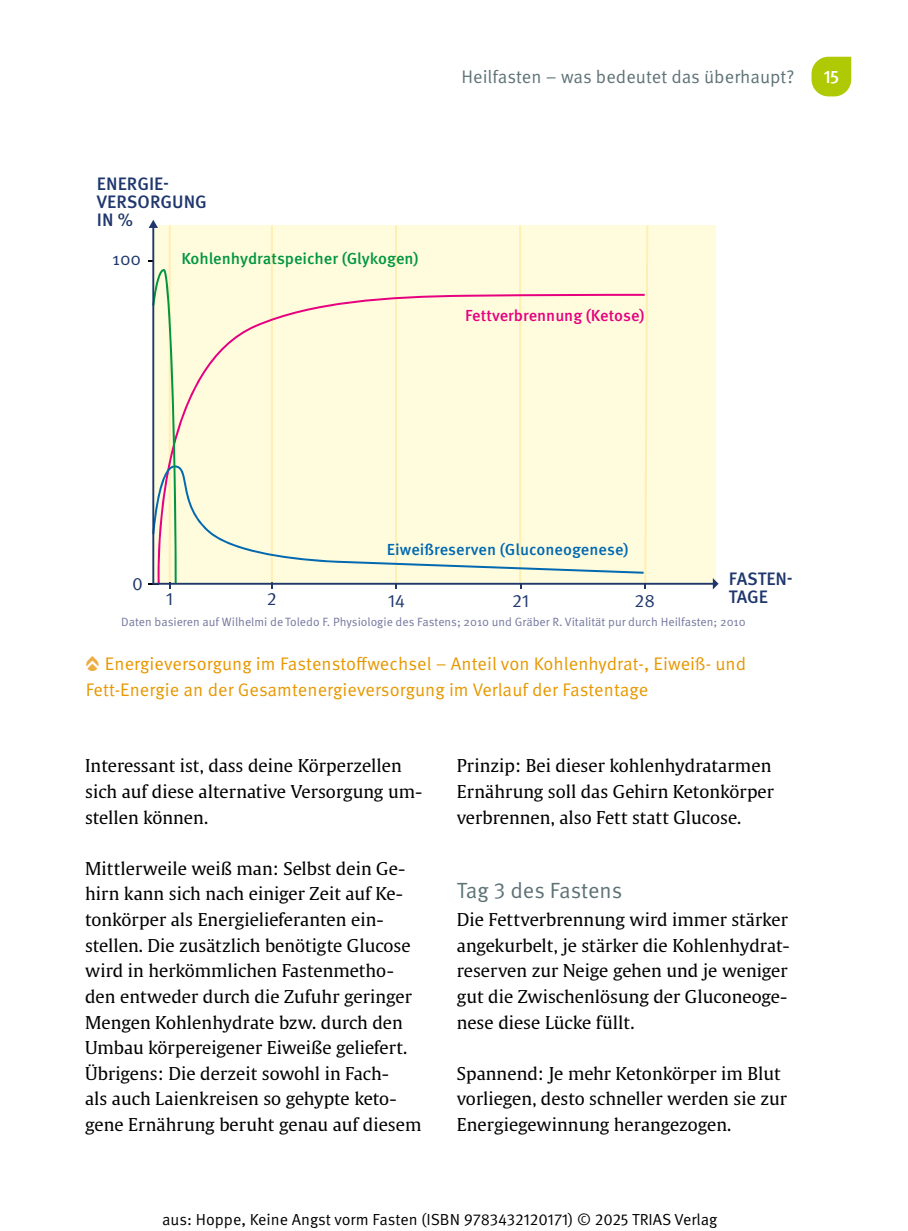
<style>
.page{position:relative;width:908px;height:1231px;background:#fff}
.page>*{position:absolute;margin:0;border:0;box-sizing:border-box;transform-origin:0 0}
.t1{font:22px "Meta Pro Norm";letter-spacing:-.005em;color:#5e7276}
.t2{font:18.2px/25.6px "Meta Pro Norm";letter-spacing:.005em;color:#e79800}
.t3{font:18.2px "Meta Pro Norm";letter-spacing:.005em;color:#5e7276}
.t4{font:500 18.2px "Meta Pro";color:#fff}
.t5{font:500 18px/18px "Meta OT";color:#1f376c}
.t6{font:18px "Meta OT Norm";color:#1f376c}
.t7{font:17.6px/25.6px "Thieme Gulliver 2011";letter-spacing:.005em;color:#000}
.t8{font:16px "Meta Pro Norm";color:#000}
.t9{font:500 16px "Meta OT";letter-spacing:-.005em;color:#00963f}
.t10{font:500 16px "Meta OT";color:#0069b0}
.t11{font:500 16px "Meta OT";letter-spacing:-.005em;color:#e6007f}
.t12{font:12px "Meta OT Norm";color:#74769d}
.s1{font-family:"MVS Buttons 2012";font-size:16.6px;color:#edad43}
</style>
<div class="page">
<svg style="left:271px;top:225px;width:2px;height:364px"></svg>
<svg style="left:395px;top:225px;width:2px;height:364px"></svg>
<svg style="left:644px;top:225px;width:4px;height:364px"></svg>
<div style="left:176px;top:226px;width:537px;height:358px;background:#fffbdd"></div>
<svg style="left:148px;top:220px;width:28px;height:369px"></svg>
<svg style="left:712px;top:578px;width:6px;height:11px"></svg>
<svg style="left:811px;top:57px;width:39px;height:39px;background:#b8d021"></svg>
<p class="t5" style="left:97px;top:175px;width:111px">ENERGIE-<br>VERSORGUNG<br>IN %</p>
<p class="t6" style="left:112px;top:248px;width:31px">100</p>
<p class="t9" style="left:181px;top:249px;width:239px">Kohlenhydratspeicher (Glykogen)</p>
<p class="t3" style="left:461px;top:63px;width:334px">Heilfasten – was bedeutet das überhaupt?</p>
<p class="t4" style="left:823px;top:62px;width:17px">15</p>
<p class="t11" style="left:465px;top:306px;width:181px">Fettverbrennung (Ketose)</p>
<p class="t6" style="left:132px;top:573px;width:12px">0</p>
<p class="t6" style="left:166px;top:588px;width:9px">1</p>
<p class="t10" style="left:387px;top:539px;width:243px">Eiweißreserven (Gluconeogenese)</p>
<p class="t6" style="left:266px;top:588px;width:12px">2</p>
<p class="t6" style="left:387px;top:589px;width:19px">14</p>
<p class="t6" style="left:512px;top:589px;width:19px">21</p>
<p class="t6" style="left:634px;top:589px;width:22px">28</p>
<p class="t5" style="left:728px;top:569px;width:66px">FASTEN-<br>TAGE</p>
<p class="t12" style="left:121px;top:614px;width:626px">Daten basieren auf Wilhelmi de Toledo F. Physiologie des Fastens; 2010 und Gräber R. Vitalität pur durch Heilfasten; 2010</p>
<p class="t2" style="left:86px;top:649px;width:661px"><span class="s1">Ô</span> Energieversorgung im Fastenstoffwechsel – Anteil von Kohlenhydrat-, Eiweiß- und<br>Fett-Energie an der Gesamtenergieversorgung im Verlauf der Fastentage</p>
<p class="t7" style="left:85px;top:752px;width:338px">Interessant ist, dass deine Körperzellen sich auf diese alternative Versorgung um&shy;stellen können.</p>
<p class="t7" style="left:85px;top:854px;width:337px">Mittlerweile weiß man: Selbst dein Ge&shy;hirn kann sich nach einiger Zeit auf Ke&shy;tonkörper als Energielieferanten ein&shy;stellen. Die zusätzlich benötigte Glucose wird in herkömmlichen Fastenmetho&shy;den entweder durch die Zufuhr geringer Mengen Kohlenhydrate bzw. durch den Umbau körpereigener Eiweiße geliefert.<br>Übrigens: Die derzeit sowohl in Fach-<br>als auch Laienkreisen so gehypte keto&shy;gene Ernährung beruht genau auf diesem</p>
<p class="t7" style="left:456px;top:752px;width:318px">Prinzip: Bei dieser kohlenhydratarmen<br>Ernährung soll das Gehirn Ketonkörper verbrennen, also Fett statt Glucose.</p>
<p class="t1" style="left:456px;top:874px;width:167px">Tag 3 des Fastens</p>
<p class="t7" style="left:456px;top:905px;width:334px">Die Fettverbrennung wird immer stärker angekurbelt, je stärker die Kohlenhydrat&shy;reserven zur Neige gehen und je weniger gut die Zwischenlösung der Gluconeoge&shy;nese diese Lücke füllt.</p>
<p class="t7" style="left:456px;top:1059px;width:331px">Spannend: Je mehr Ketonkörper im Blut vorliegen, desto schneller werden sie zur<br>Energiegewinnung herangezogen.</p>
<p class="t8" style="left:162px;top:1207px;width:556px">aus: Hoppe, Keine Angst vorm Fasten (ISBN 9783432120171) © 2025 TRIAS Verlag</p>
</div>
